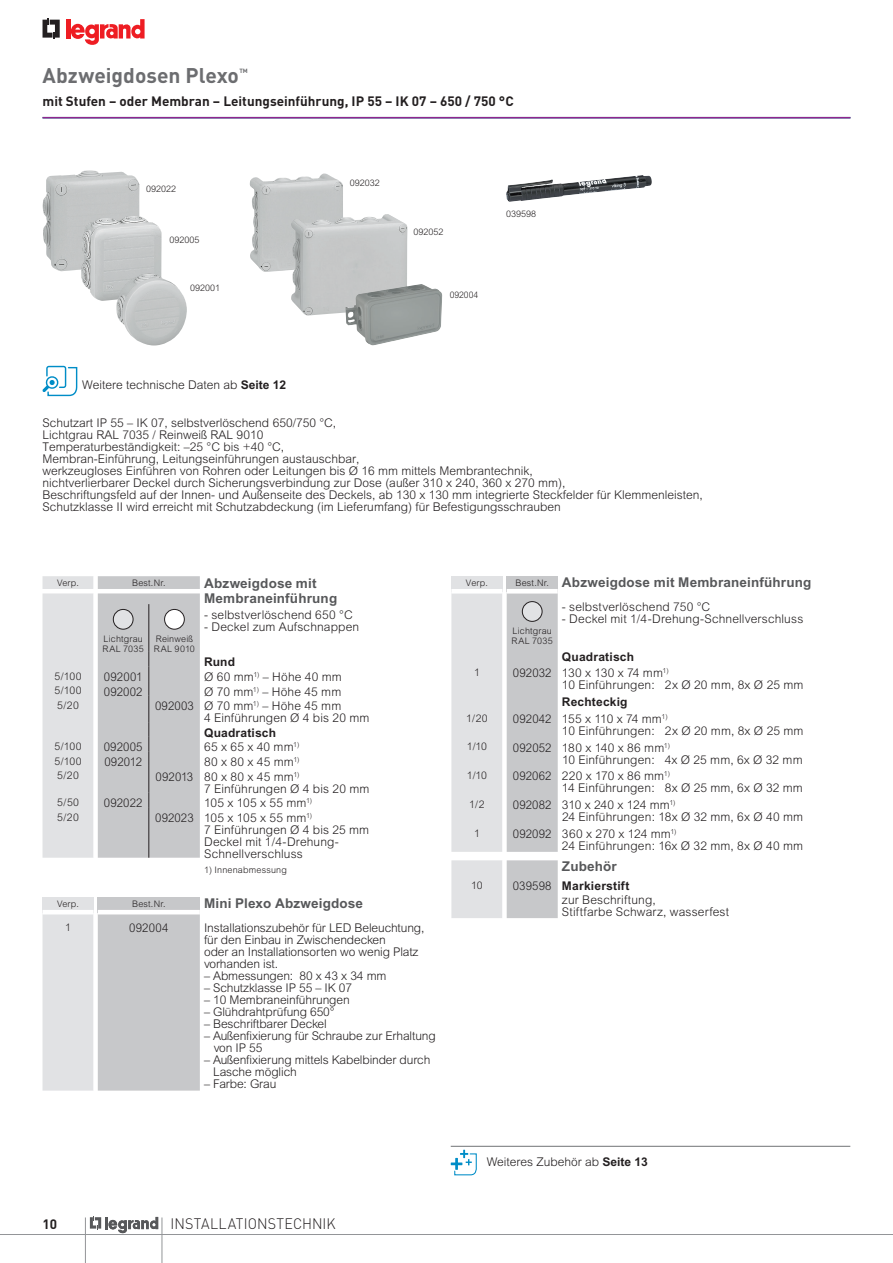
<style>
.page{position:relative;width:893px;height:1263px;background:#fff}
.page>*{position:absolute;margin:0;border:0;box-sizing:border-box;transform-origin:0 0}
.t1{font:700 21px "DIN Pro";color:#6c6d70}
.t2{font:300 15px "DIN Pro";letter-spacing:.005em;color:#231f20;scale:.95 1}
.t3{font:700 13.5px/14.7px "Arial";letter-spacing:.01em;color:#57585a}
.t4{font:700 13.5px "DIN Pro";color:#231f20}
.t5{font:300 12px/12px "Arial";color:#231f20}
.t6{font:300 12px/12px "Arial";color:#231f20;scale:.95 1}
.t7{font:700 12px "Arial";letter-spacing:.015em;color:#231f20}
.t8{font:300 10.5px "Arial";letter-spacing:.02em;color:#231f20}
.t9{font:300 9px/9.8px "Arial";letter-spacing:.015em;color:#231f20}
.t10{font:300 9px "Arial";letter-spacing:.015em;color:#231f20;scale:.95 1}
.t11{font:700 6.15px "DIN Pro";color:#6c6d70}
.s1{font-weight:700}
.s2{font-family:"Arial MT Std";font-weight:700}
.s3{font-weight:300;font-size:9px;color:#231f20}
</style>
<div class="page">
<hr style="left:162px;top:1217px;width:1px;height:46px;background:#939598">
<hr style="left:85px;top:1217px;width:1px;height:46px;background:#939598">
<hr style="left:0;top:1234px;width:893px;height:1px;background:#939598">
<svg style="left:43px;top:18px;width:17px;height:21px"></svg>
<hr style="left:66px;top:19px;width:4px;height:20px;background:#ee1d23">
<svg style="left:71px;top:19px;width:74px;height:26px"></svg>
<svg style="left:90px;top:1216px;width:68px;height:17px"></svg>
<hr style="left:43px;top:117px;width:807px;height:1px;background:#90268f">
<img style="left:43px;top:170px;width:97px;height:101px">
<img style="left:81px;top:218px;width:81px;height:83px">
<img style="left:116px;top:274px;width:71px;height:71px">
<img style="left:250px;top:174px;width:93px;height:98px">
<img style="left:291px;top:214px;width:116px;height:101px">
<img style="left:506px;top:175px;width:146px;height:27px">
<svg style="left:43px;top:576px;width:157px;height:282px;background:#d0d1d3"></svg>
<hr style="left:149px;top:807px;width:1px;height:51px;background:#231f20">
<div style="left:113px;top:609px;width:20px;height:20px;background:#e1e2e4;border-radius:50%"></div>
<div style="left:113px;top:609px;width:20px;height:20px;border:1px solid #231f20;border-radius:50%"></div>
<div style="left:165px;top:609px;width:19px;height:20px;background:#fff;border-radius:50%"></div>
<div style="left:164px;top:609px;width:21px;height:20px;border:1px solid #231f20;border-radius:50%"></div>
<svg style="left:451px;top:576px;width:107px;height:276px;background:#d6d7d9"></svg>
<div style="left:451px;top:576px;width:51px;height:15px;background:#e1e2e4"></div>
<hr style="left:451px;top:589px;width:51px;height:4px;background:#fff">
<div style="left:507px;top:576px;width:51px;height:15px;background:#c7c8ca"></div>
<hr style="left:507px;top:589px;width:51px;height:4px;background:#fff">
<div style="left:522px;top:602px;width:20px;height:19px;background:#e1e2e4;border-radius:50%"></div>
<div style="left:522px;top:601px;width:20px;height:20px;border:1px solid #231f20;border-radius:50%"></div>
<svg style="left:451px;top:860px;width:107px;height:58px;background:#d6d7d9"></svg>
<svg style="left:43px;top:366px;width:34px;height:30px"></svg>
<svg style="left:451px;top:1150px;width:26px;height:25px"></svg>
<hr style="left:451px;top:1146px;width:399px;height:1px;background:#808285">
<img style="left:345px;top:284px;width:97px;height:61px">
<svg style="left:43px;top:897px;width:157px;height:193px;background:#d1d2d4"></svg>
<div style="left:43px;top:897px;width:51px;height:15px;background:#e1e2e4"></div>
<hr style="left:43px;top:910px;width:51px;height:4px;background:#fff">
<div style="left:98px;top:897px;width:102px;height:15px;background:#c7c8ca"></div>
<hr style="left:98px;top:910px;width:102px;height:4px;background:#fff">
<h1 class="t1" style="left:43px;top:61px;width:198px">Abzweigdosen Plexo</h1>
<p class="t11" style="left:239px;top:66px;width:10px">TM</p>
<p class="t4" style="left:43px;top:92px;width:473px">mit Stufen – oder Membran – Leitungseinführung, IP 55 – IK 07 – 650 / 750 °C</p>
<p class="t9" style="left:146px;top:183px;width:32px">092022</p>
<p class="t9" style="left:169px;top:235px;width:32px">092005</p>
<p class="t9" style="left:190px;top:283px;width:32px">092001</p>
<p class="t9" style="left:350px;top:178px;width:32px">092032</p>
<p class="t9" style="left:414px;top:227px;width:32px">092052</p>
<p class="t10" style="left:450px;top:290px;width:32px">092004</p>
<p class="t9" style="left:506px;top:208px;width:32px">039598</p>
<p class="t5" style="left:82px;top:379px;width:206px">Weitere technische Daten ab <span class="s1">Seite</span> <span class="s2">12</span></p>
<p class="t5" style="left:43px;top:417px;width:662px">Schutzart IP 55 – IK 07, selbstverlöschend 650/750 °C,<br>Lichtgrau RAL 7035 / Reinweiß RAL 9010<br>Temperaturbeständigkeit: –25 °C bis +40 °C,<br>Membran-Einführung, Leitungseinführungen austauschbar,<br>werkzeugloses Einführen von Rohren oder Leitungen bis Ø 16 mm mittels Membrantechnik,<br>nichtverlierbarer Deckel durch Sicherungsverbindung zur Dose (außer 310 x 240, 360 x 270 mm),<br>Beschriftungsfeld auf der Innen- und Außenseite des Deckels, ab 130 x 130 mm integrierte Steckfelder für Klemmenleisten, Schutzklasse II wird erreicht mit Schutzabdeckung (im Lieferumfang) für Befestigungsschrauben</p>
<p class="t9" style="left:57px;top:578px;width:23px">Verp.</p>
<p class="t9" style="left:132px;top:578px;width:35px">Best.Nr.</p>
<p class="t3" style="left:204px;top:576px;width:135px">Abzweigdose mit<br>Membraneinführung</p>
<p class="t9" style="left:103px;top:634px;width:43px">Lichtgrau<br>RAL 7035</p>
<p class="t9" style="left:154px;top:634px;width:42px">Reinweiß<br>RAL 9010</p>
<p class="t5" style="left:204px;top:608px;width:150px">- selbstverlöschend 650 °C</p>
<p class="t5" style="left:204px;top:620px;width:157px">- Deckel zum Aufschnappen</p>
<p class="t7" style="left:204px;top:655px;width:33px">Rund</p>
<p class="t8" style="left:54px;top:670px;width:29px">5/100</p>
<p class="t6" style="left:104px;top:671px;width:42px">092001</p>
<p class="t5" style="left:204px;top:671px;width:139px">Ø 60 mm<sup>1)</sup> – Höhe 40 mm</p>
<p class="t8" style="left:54px;top:685px;width:29px">5/100</p>
<p class="t6" style="left:104px;top:685px;width:42px">092002</p>
<p class="t5" style="left:204px;top:685px;width:139px">Ø 70 mm<sup>1)</sup> – Höhe 45 mm</p>
<p class="t8" style="left:57px;top:699px;width:23px">5/20</p>
<p class="t6" style="left:204px;top:700px;width:176px;text-indent:-49px">092003 Ø 70 mm<sup>1)</sup> – Höhe 45 mm<br>4 Einführungen Ø 4 bis 20 mm</p>
<p class="t7" style="left:204px;top:725px;width:74px">Quadratisch</p>
<p class="t8" style="left:54px;top:740px;width:29px">5/100</p>
<p class="t6" style="left:104px;top:741px;width:42px">092005</p>
<p class="t5" style="left:204px;top:741px;width:97px">65 x 65 x 40 mm<sup>1)</sup></p>
<p class="t8" style="left:54px;top:755px;width:29px">5/100</p>
<p class="t6" style="left:104px;top:756px;width:41px">092012</p>
<p class="t5" style="left:204px;top:756px;width:97px">80 x 80 x 45 mm<sup>1)</sup></p>
<p class="t8" style="left:57px;top:770px;width:23px">5/20</p>
<p class="t6" style="left:204px;top:770px;width:176px;text-indent:-48px">092013 80 x 80 x 45 mm<sup>1)<br></sup>7 Einführungen Ø 4 bis 20 mm</p>
<p class="t8" style="left:57px;top:796px;width:23px">5/50</p>
<p class="t6" style="left:104px;top:797px;width:42px">092022</p>
<p class="t5" style="left:204px;top:797px;width:110px">105 x 105 x 55 mm<sup>1)</sup></p>
<p class="t8" style="left:57px;top:811px;width:23px">5/20</p>
<p class="t6" style="left:204px;top:811px;width:175px;text-indent:-49px">092023 105 x 105 x 55 mm<sup>1)<br></sup>7 Einführungen Ø 4 bis 25 mm<br>Deckel mit 1/4-Drehung-<br>Schnellverschluss</p>
<p class="t9" style="left:204px;top:865px;width:84px">1) Innenabmessung</p>
<p class="t9" style="left:57px;top:899px;width:23px">Verp.</p>
<p class="t9" style="left:132px;top:899px;width:35px">Best.Nr.</p>
<p class="t3" style="left:204px;top:895px;width:161px">Mini Plexo Abzweigdose</p>
<p class="t8" style="left:65px;top:921px;width:7px">1</p>
<p class="t6" style="left:129px;top:921px;width:43px">092004</p>
<p class="t5" style="left:204px;top:921px;width:222px">Installationszubehör für LED Beleuchtung, für den Einbau in Zwischendecken<br>oder an Installationsorten wo wenig Platz vorhanden ist.</p>
<p class="t5" style="left:204px;top:969px;width:184px">– Abmessungen: 80 x 43 x 34 mm</p>
<p class="t5" style="left:204px;top:981px;width:150px">– Schutzklasse IP 55 – IK 07</p>
<p class="t5" style="left:204px;top:993px;width:147px">– 10 Membraneinführungen</p>
<p class="t5" style="left:204px;top:1005px;width:132px">– Glühdrahtprüfung 650°</p>
<p class="t5" style="left:204px;top:1017px;width:124px">– Beschriftbarer Deckel</p>
<p class="t5" style="left:214px;top:1029px;width:224px;text-indent:-10px">– Außenfixierung für Schraube zur Erhaltung von IP 55</p>
<p class="t5" style="left:213px;top:1053px;width:219px;text-indent:-9px">– Außenfixierung mittels Kabelbinder durch<br>Lasche möglich</p>
<p class="t5" style="left:204px;top:1077px;width:74px">– Farbe: Grau</p>
<p class="t4" style="left:43px;top:1214px;width:16px">10</p>
<p class="t2" style="left:171px;top:1213px;width:175px">INSTALLATIONSTECHNIK</p>
<p class="t9" style="left:466px;top:578px;width:23px">Verp.</p>
<p class="t3" style="left:515px;top:575px;width:297px"><span class="s3">Best.Nr.</span> Abzweigdose mit Membraneinführung</p>
<p class="t9" style="left:512px;top:626px;width:43px">Lichtgrau<br>RAL 7035</p>
<p class="t5" style="left:562px;top:601px;width:150px">- selbstverlöschend 750 °C</p>
<p class="t5" style="left:562px;top:613px;width:243px">- Deckel mit 1/4-Drehung-Schnellverschluss</p>
<p class="t7" style="left:562px;top:649px;width:74px">Quadratisch</p>
<p class="t8" style="left:474px;top:667px;width:7px">1</p>
<p class="t6" style="left:562px;top:667px;width:256px;text-indent:-49px">092032 130 x 130 x 74 mm<sup>1)<br></sup>10 Einführungen: 2x Ø 20 mm, 8x Ø 25 mm</p>
<p class="t7" style="left:562px;top:695px;width:67px">Rechteckig</p>
<p class="t8" style="left:466px;top:712px;width:23px">1/20</p>
<p class="t6" style="left:562px;top:713px;width:256px;text-indent:-49px">092042 155 x 110 x 74 mm<sup>1)<br></sup>10 Einführungen: 2x Ø 20 mm, 8x Ø 25 mm</p>
<p class="t8" style="left:467px;top:741px;width:22px">1/10</p>
<p class="t6" style="left:562px;top:741px;width:255px;text-indent:-49px">092052 180 x 140 x 86 mm<sup>1)<br></sup>10 Einführungen: 4x Ø 25 mm, 6x Ø 32 mm</p>
<p class="t8" style="left:467px;top:769px;width:22px">1/10</p>
<p class="t6" style="left:562px;top:770px;width:255px;text-indent:-49px">092062 220 x 170 x 86 mm<sup>1)<br></sup>14 Einführungen: 8x Ø 25 mm, 6x Ø 32 mm</p>
<p class="t8" style="left:469px;top:798px;width:17px">1/2</p>
<p class="t6" style="left:562px;top:799px;width:255px;text-indent:-49px">092082 310 x 240 x 124 mm<sup>1)<br></sup>24 Einführungen: 18x Ø 32 mm, 6x Ø 40 mm</p>
<p class="t8" style="left:474px;top:827px;width:7px">1</p>
<p class="t6" style="left:562px;top:827px;width:255px;text-indent:-49px">092092 360 x 270 x 124 mm<sup>1)<br></sup>24 Einführungen: 16x Ø 32 mm, 8x Ø 40 mm</p>
<p class="t3" style="left:562px;top:859px;width:56px">Zubehör</p>
<p class="t8" style="left:471px;top:879px;width:13px">10</p>
<p class="t6" style="left:562px;top:878px;width:100px;line-height:14.1px;text-indent:-49px">039598 <span class="s1">Markierstift<br></span>zur Beschriftung,</p>
<p class="t5" style="left:562px;top:906px;width:169px">Stiftfarbe Schwarz, wasserfest</p>
<p class="t5" style="left:487px;top:1156px;width:162px">Weiteres Zubehör ab <span class="s1">Seite</span> <span class="s2">13</span></p>
</div>
